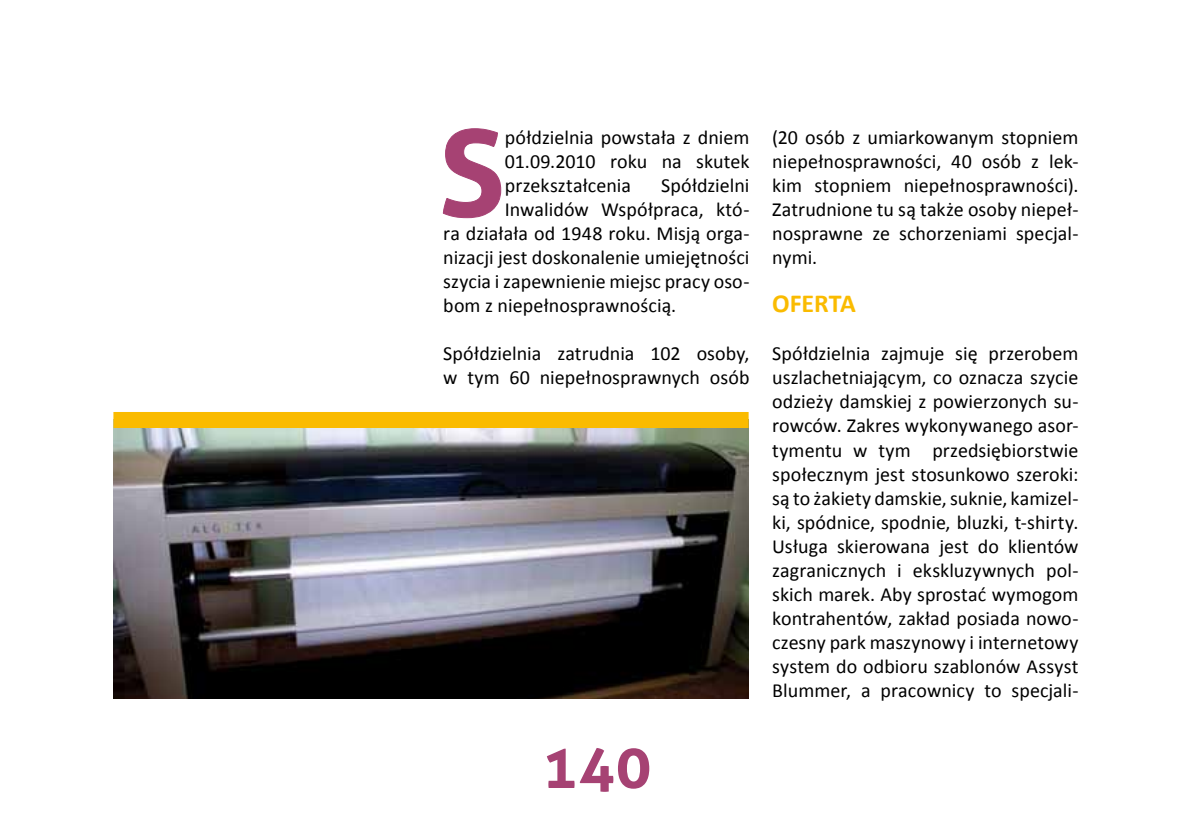
<style>
.page{position:relative;width:1191px;height:840px;background:#fff}
.page>*{position:absolute;margin:0;border:0;box-sizing:border-box;transform-origin:0 0}
.t1{font:700 119.6px "Aller";color:#a64273}
.t2{font:700 60px "Aller";color:#a64273}
.t3{font:700 26px "Calibri";color:#fabb00}
.t4{font:20px/24px "Calibri";letter-spacing:.005em;color:#000;text-align:justify}
</style>
<div class="page">
<svg style="left:442px;top:128px;width:60px;height:90px"></svg>
<img style="left:113px;top:428px;width:635px;height:269px">
<div style="left:113px;top:412px;width:635px;height:16px;background:#fabb00"></div>
<h1 class="t1" style="left:439px;top:100px;width:67px">S</h1>
<p class="t4" style="left:505px;top:125px;width:246px">półdzielnia powstała z dniem 01.09.2010 roku na skutek przekształcenia</p>
<p class="t4" style="left:661px;top:173px;width:90px">Spółdzielni</p>
<p class="t4" style="left:505px;top:197px;width:246px">Inwalidów Współpraca, któ-</p>
<p class="t4" style="left:443px;top:221px;width:308px">ra działała od 1948 roku. Misją orga-</p>
<p class="t4" style="left:443px;top:245px;width:308px">nizacji jest doskonalenie umiejętności</p>
<p class="t4" style="left:443px;top:269px;width:308px">szycia i zapewnienie miejsc pracy oso-</p>
<p class="t4" style="left:443px;top:293px;width:234px">bom z niepełnosprawnością.</p>
<p class="t4" style="left:443px;top:341px;width:308px">Spółdzielnia zatrudnia 102 osoby, w tym 60 niepełnosprawnych osób</p>
<h2 class="t2" style="left:542px;top:729px;width:111px">140</h2>
<p class="t4" style="left:772px;top:125px;width:308px">(20 osób z umiarkowanym stopniem niepełnosprawności, 40 osób z lek&shy;kim stopniem niepełnosprawności).<br>Zatrudnione tu są także osoby niepeł&shy;nosprawne ze schorzeniami specjal&shy;nymi.</p>
<h3 class="t3" style="left:772px;top:287px;width:32px">OFERTA</h3>
<p class="t4" style="left:772px;top:341px;width:308px">Spółdzielnia zajmuje się przerobem uszlachetniającym, co oznacza szycie odzieży damskiej z powierzonych su&shy;rowców. Zakres wykonywanego asor&shy;tymentu w tym przedsiębiorstwie społecznym jest stosunkowo szeroki: są to żakiety damskie, suknie, kamizel&shy;ki, spódnice, spodnie, bluzki, t-shirty.<br>Usługa skierowana jest do klientów zagranicznych i ekskluzywnych pol&shy;skich marek. Aby sprostać wymogom kontrahentów, zakład posiada nowo&shy;czesny park maszynowy i internetowy system do odbioru szablonów Assyst Blummer, a pracownicy to specjali-</p>
</div>
